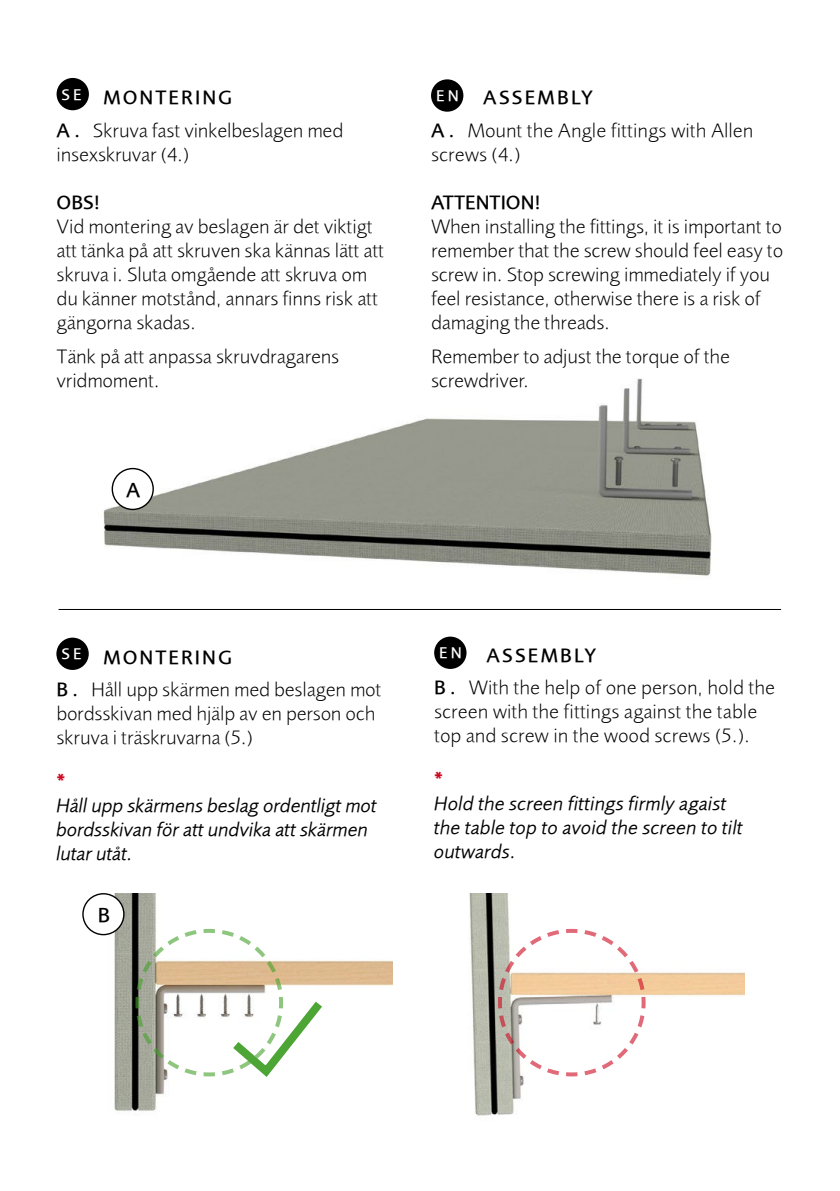
<style>
.page{position:relative;width:840px;height:1191px;background:#fff}
.page>*{position:absolute;margin:0;border:0;box-sizing:border-box;transform-origin:0 0}
.t1{font:500 21px "Foundry Sans";color:#000}
.t2{font:300 20px/24px "Foundry Sans";color:#000}
.t3{font:italic 20px/24px "Foundry Sans";color:#000}
.t4{font:500 20px "Foundry Sans";letter-spacing:.11em;color:#000}
.t5{font:500 20px "Foundry Sans";color:#000}
.t6{font:500 20px "Foundry Sans";letter-spacing:.065em;color:#000}
.t7{font:700 20px "Foundry Sans";color:#cd071e}
.t8{font:500 16px "Foundry Sans";letter-spacing:.2em;color:#fff}
.s1{font-weight:500}
</style>
<div class="page">
<img style="left:103px;top:378px;width:609px;height:198px">
<div style="left:431px;top:79px;width:32px;height:33px;background:#000;border-radius:50%"></div>
<div style="left:57px;top:78px;width:32px;height:32px;background:#000;border-radius:50%"></div>
<div style="left:112px;top:468px;width:41px;height:41px;background:#fff;border-radius:50%"></div>
<div style="left:111px;top:468px;width:43px;height:42px;border:1px solid #000;border-radius:50%"></div>
<img style="left:84px;top:893px;width:308px;height:218px">
<img style="left:469px;top:893px;width:275px;height:223px">
<hr style="left:59px;top:609px;width:721px;height:1px;background:#000">
<div style="left:434px;top:636px;width:32px;height:33px;background:#000;border-radius:50%"></div>
<div style="left:56px;top:637px;width:33px;height:33px;background:#000;border-radius:50%"></div>
<div style="left:83px;top:893px;width:41px;height:41px;background:#fff;border-radius:50%"></div>
<div style="left:82px;top:893px;width:42px;height:42px;border:1px solid #000;border-radius:50%"></div>
<svg style="left:495px;top:927px;width:152px;height:151px"></svg>
<svg style="left:133px;top:927px;width:197px;height:152px"></svg>
<p class="t8" style="left:61px;top:86px;width:22px">SE</p>
<p class="t2" style="left:57px;top:83px;width:288px;line-height:32px;text-indent:47px"><span class="s1">MONTERING<br>A .</span> Skruva fast vinkelbeslagen med</p>
<p class="t2" style="left:57px;top:143px;width:134px">insexskruvar (4.)</p>
<p class="t6" style="left:57px;top:191px;width:45px">OBS!</p>
<p class="t2" style="left:57px;top:215px;width:329px">Vid montering av beslagen är det viktigt att tänka på att skruven ska kännas lätt att skruva i. Sluta omgående att skruva om du känner motstånd, annars finns risk att gängorna skadas.</p>
<p class="t2" style="left:57px;top:345px;width:284px">Tänk på att anpassa skruvdragarens vridmoment.</p>
<p class="t1" style="left:126px;top:479px;width:16px">A</p>
<p class="t8" style="left:436px;top:87px;width:24px">EN</p>
<p class="t2" style="left:431px;top:119px;width:323px"><span class="s1">A .</span> Mount the Angle fittings with Allen screws (4.)</p>
<p class="t5" style="left:431px;top:191px;width:111px">ATTENTION!</p>
<p class="t2" style="left:431px;top:215px;width:353px">When installing the fittings, it is important to remember that the screw should feel easy to screw in. Stop screwing immediately if you feel resistance, otherwise there is a risk of damaging the threads.</p>
<p class="t2" style="left:431px;top:345px;width:300px">Remember to adjust the torque of the screwdriver.</p>
<p class="t4" style="left:483px;top:87px;width:111px">ASSEMBLY</p>
<p class="t8" style="left:61px;top:645px;width:22px">SE</p>
<p class="t2" style="left:56px;top:643px;width:326px;line-height:32px;text-indent:47px"><span class="s1">MONTERING<br>B .</span> Håll upp skärmen med beslagen mot</p>
<p class="t2" style="left:56px;top:703px;width:320px">bordsskivan med hjälp av en person och skruva i träskruvarna (5.)</p>
<p class="t7" style="left:56px;top:769px;width:10px">*</p>
<p class="t3" style="left:56px;top:795px;width:322px">Håll upp skärmens beslag ordentligt mot bordsskivan för att undvika att skärmen lutar utåt.</p>
<p class="t1" style="left:98px;top:904px;width:14px">B</p>
<p class="t8" style="left:439px;top:644px;width:24px">EN</p>
<p class="t2" style="left:434px;top:676px;width:342px"><span class="s1">B .</span> With the help of one person, hold the screen with the fittings against the table top and screw in the wood screws (5.).</p>
<p class="t7" style="left:434px;top:767px;width:10px">*</p>
<p class="t3" style="left:434px;top:793px;width:310px">Hold the screen fittings firmly agaist the table top to avoid the screen to tilt outwards.</p>
<p class="t4" style="left:486px;top:644px;width:111px">ASSEMBLY</p>
</div>
